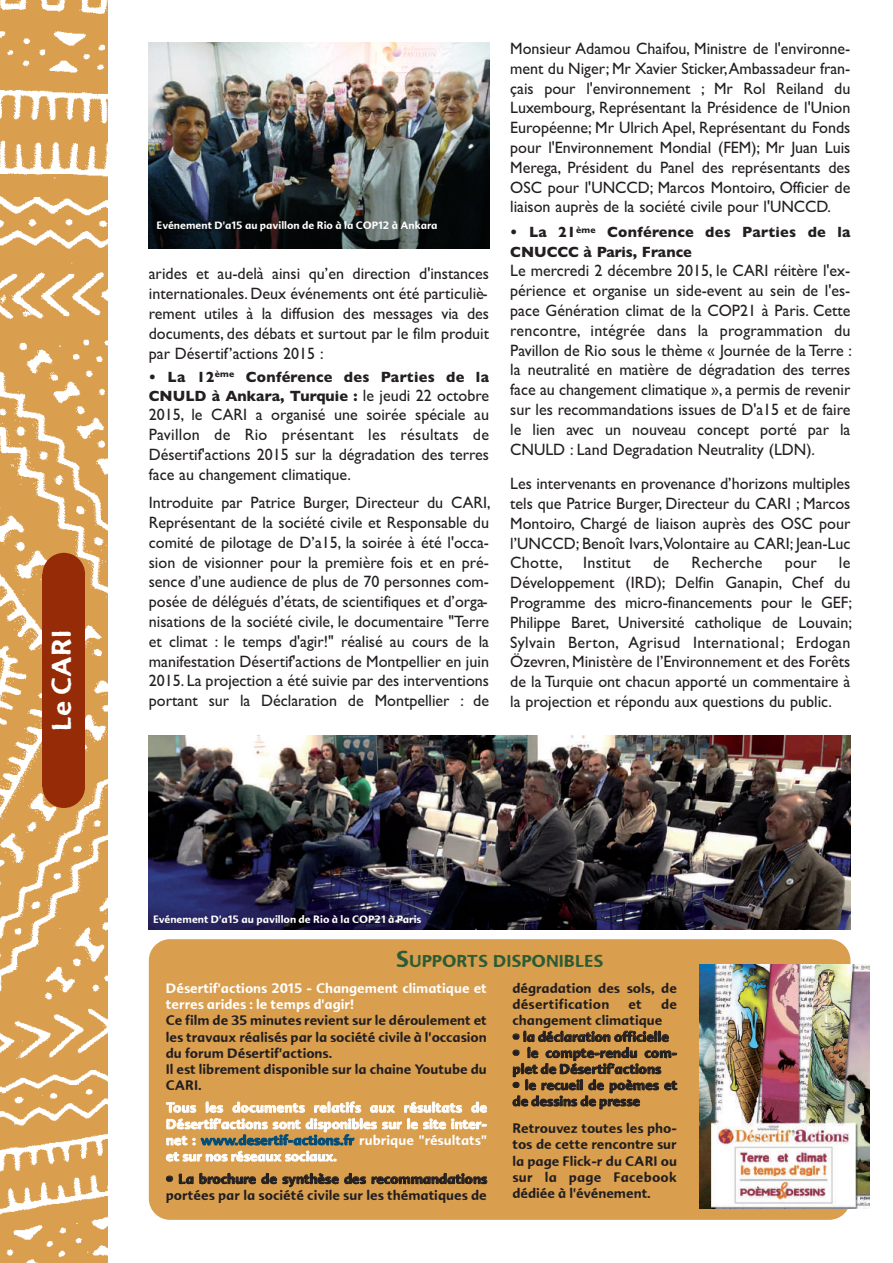
<style>
.page{position:relative;width:893px;height:1263px;background:#fff}
.page>*{position:absolute;margin:0;border:0;box-sizing:border-box;transform-origin:0 0}
.t1{font:27px "Advert Rough Three";color:#fff}
.t2{font:16.8px "Advert Rough Three";color:#2b5b34}
.t3{font:16.5px/19.8px "Gill Sans";color:#231f20;text-align:justify}
.t4{font:16.5px "Gill Sans";letter-spacing:.02em;color:#231f20}
.t5{font:700 15px/19px "Gill Sans";letter-spacing:.02em;color:#231f20}
.t6{font:13.5px/16.2px "Advert Rough Three";color:#231f20}
.t7{font:13.5px/16.2px "Advert Rough Three";color:#fff}
.t8{font:10.5px "Advert Rough Three";color:#fff}
.s1{font-weight:400;font-size:16.5px}
.s2{font-size:22.5px}
.s3{color:#004c79}
</style>
<div class="page">
<img style="left:0;top:0;width:107px;height:1263px">
<div style="left:43px;top:765px;width:42px;height:43px;background:#952c07;border-radius:50%"></div>
<div style="left:43px;top:553px;width:42px;height:42px;background:#952c07;border-radius:50%"></div>
<div style="left:43px;top:574px;width:42px;height:213px;background:#952c07"></div>
<div style="left:149px;top:939px;width:701px;height:281px;background:#d99e4e;border-radius:21px"></div>
<img style="left:149px;top:43px;width:340px;height:206px">
<img style="left:149px;top:736px;width:701px;height:193px">
<img style="left:699px;top:964px;width:171px;height:245px">
<h1 class="t1" style="left:46px;top:731px;width:102px;rotate:-90deg">Le CARI</h1>
<p class="t8" style="left:157px;top:220px;width:282px">Evénement D'a15 au pavillon de Rio à la COP12 à Ankara</p>
<p class="t3" style="left:149px;top:264px;width:342px">arides et au-delà ainsi qu’en direction d'instances internationales. Deux événements ont été particuliè&shy;rement utiles à la diffusion des messages via des documents, des débats et surtout par le film produit par Désertif’actions 2015 :</p>
<p class="t5" style="left:149px;top:367px;width:342px">• La 12<sup>ème</sup> Conférence des Parties de la<br>CNULD à Ankara, Turquie : <span class="s1">le jeudi 22 octobre</span></p>
<p class="t3" style="left:149px;top:405px;width:342px">2015, le CARI a organisé une soirée spéciale au Pavillon de Rio présentant les résultats de Désertif'actions 2015 sur la dégradation des terres face au changement climatique.</p>
<p class="t3" style="left:149px;top:493px;width:343px;text-align:left">Introduite par Patrice Burger, Directeur du CARI, Représentant de la société civile et Responsable du comité de pilotage de D’a15, la soirée à été l'occa&shy;sion de visionner pour la première fois et en pré&shy;sence d’une audience de plus de 70 personnes com&shy;posée de délégués d’états, de scientifiques et d’orga&shy;nisations de la société civile, le documentaire "Terre et climat : le temps d'agir!" réalisé au cours de la manifestation Désertif'actions de Montpellier en juin 2015. La projection a été suivie par des interventions portant sur la Déclaration de Montpellier : de</p>
<p class="t3" style="left:510px;top:38px;width:342px">Monsieur Adamou Chaifou, Ministre de l'environne&shy;ment du Niger; Mr Xavier Sticker,Ambassadeur fran&shy;çais pour l'environnement ; Mr Rol Reiland du Luxembourg, Représentant la Présidence de l'Union Européenne; Mr Ulrich Apel, Représentant du Fonds pour l'Environnement Mondial (FEM); Mr Juan Luis Merega, Président du Panel des représentants des OSC pour l'UNCCD; Marcos Montoiro, Officier de liaison auprès de la société civile pour l'UNCCD.</p>
<p class="t5" style="left:510px;top:223px;width:342px">• La 21<sup>ème</sup> Conférence des Parties de la<br>CNUCCC à Paris, France</p>
<p class="t3" style="left:510px;top:261px;width:343px">Le mercredi 2 décembre 2015, le CARI réitère l'ex&shy;périence et organise un side-event au sein de l'es&shy;pace Génération climat de la COP21 à Paris. Cette rencontre, intégrée dans la programmation du Pavillon de Rio sous le thème « Journée de la Terre : la neutralité en matière de dégradation des terres face au changement climatique », a permis de revenir sur les recommandations issues de D'a15 et de faire le lien avec un nouveau concept porté par la CNULD : Land Degradation Neutrality (LDN).</p>
<p class="t3" style="left:510px;top:474px;width:342px">Les intervenants en provenance d’horizons multiples tels que Patrice Burger, Directeur du CARI ; Marcos Montoiro, Chargé de liaison auprès des OSC pour l’UNCCD; Benoît Ivars,Volontaire au CARI; Jean-Luc Chotte, Institut</p>
<p class="t3" style="left:510px;top:553px;width:343px;text-indent:329px">le Développement (IRD); Delfin Ganapin, Chef du Programme des micro-financements pour le GEF; Philippe Baret, Université catholique de Louvain; Sylvain Berton, Agrisud International; Erdogan Özevren,Ministère de l’Environnement et des Forêts de la Turquie ont chacun apporté un commentaire à la projection et répondu aux questions du public.</p>
<p class="t3" style="left:653px;top:553px;width:18px">de</p>
<p class="t4" style="left:691px;top:553px;width:73px">Recherche</p>
<p class="t3" style="left:785px;top:553px;width:34px">pour</p>
<p class="t8" style="left:153px;top:913px;width:270px">Evénement D'a15 au pavillon de Rio à la COP21 à Paris</p>
<p class="t2" style="left:396px;top:952px;width:209px"><span class="s2">S</span>UPPORTS DISPONIBLES</p>
<p class="t7" style="left:166px;top:980px;width:323px">Désertif'actions 2015 - Changement climatique et terres arides : le temps d'agir!</p>
<p class="t6" style="left:166px;top:1012px;width:323px">Ce film de 35 minutes revient sur le déroulement et les travaux réalisés par la société civile à l'occasion du forum Désertif'actions.<br>Il est librement disponible sur la chaine Youtube du CARI.</p>
<p class="t7" style="left:166px;top:1100px;width:323px;text-align:justify">Tous les documents relatifs aux résultats de Désertif'actions sont disponibles sur le site inter&shy;net : <span class="s3">www.desertif-actions.fr</span> rubrique "résultats" et sur nos réseaux sociaux.</p>
<p class="t6" style="left:166px;top:1171px;width:323px">• La brochure de synthèse des recommandations portées par la société civile sur les thématiques de</p>
<p class="t6" style="left:512px;top:980px;width:166px">dégradation des sols, de désertification</p>
<p class="t6" style="left:512px;top:996px;width:166px;text-indent:149px">de changement climatique</p>
<p class="t6" style="left:512px;top:1029px;width:158px">• la déclaration officielle</p>
<p class="t6" style="left:512px;top:1045px;width:166px">• le compte-rendu com&shy;plet de Désertif'actions</p>
<p class="t6" style="left:512px;top:1077px;width:166px">• le recueil de poèmes et de dessins de presse</p>
<p class="t6" style="left:512px;top:1120px;width:166px;text-align:justify">Retrouvez toutes les pho&shy;tos de cette rencontre sur la page Flick-r du CARI ou sur la page Facebook dédiée à l'événement.</p>
<p class="t6" style="left:628px;top:996px;width:15px">et</p>
</div>
